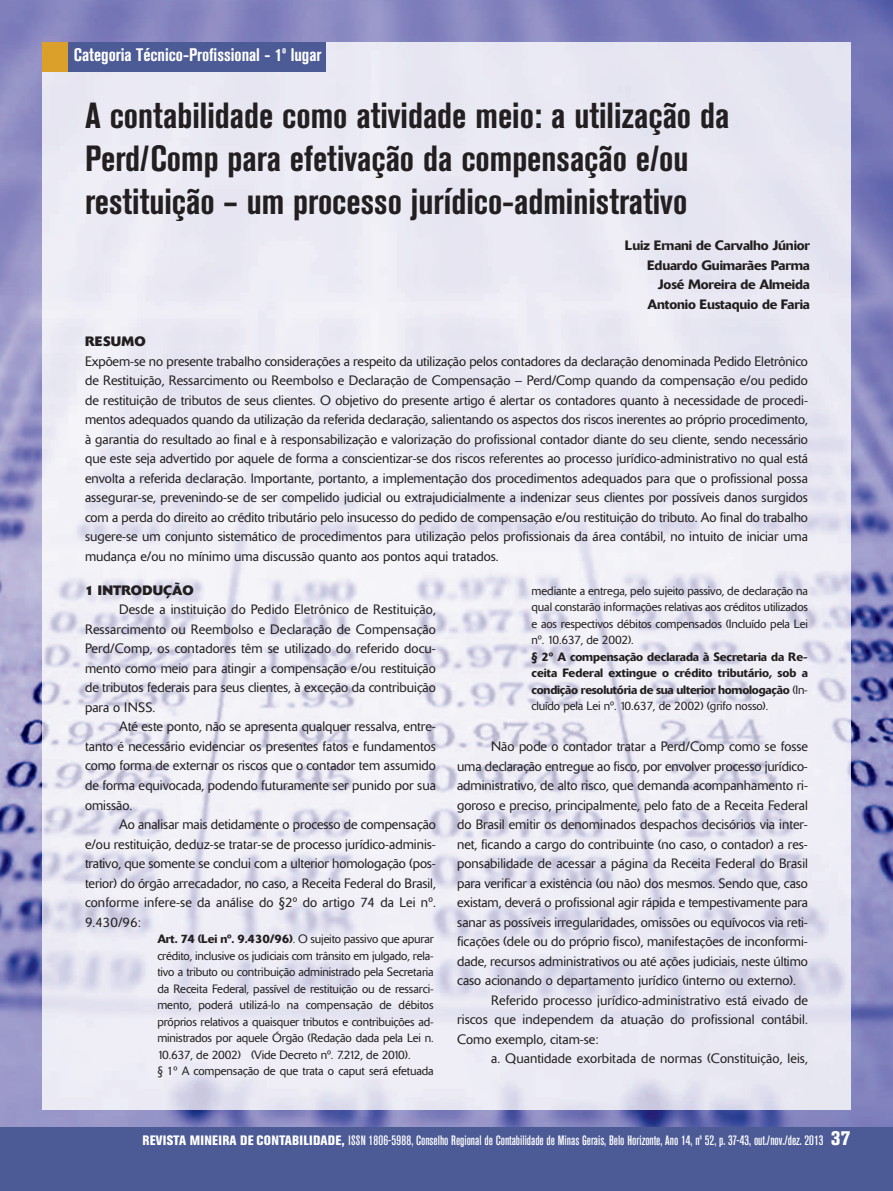
<style>
.page{position:relative;width:893px;height:1191px;background:#fff}
.page>*{position:absolute;margin:0;border:0;box-sizing:border-box;transform-origin:0 0}
.t1{font:700 condensed 36px/43.2px "Akzidenz Grotesk BE";color:#231f20}
.t2{font:700 condensed 18px "Akzidenz Grotesk BE";color:#fff}
.t3{font:300 13.5px/19.5px "Delta";color:#231f20;text-align:justify}
.t4{font:500 condensed 13.5px "Akzidenz Grotesk BE";color:#fff}
.t5{font:500 13.5px/19.5px "Delta";letter-spacing:-.01em;color:#231f20;text-align:right}
.t6{font:700 13.5px "Delta";letter-spacing:.01em;color:#231f20}
.t7{font:300 12px/16.5px "Delta";letter-spacing:-.01em;color:#231f20}
.t8{font:500 12px/16.5px "Delta";letter-spacing:-.02em;color:#231f20;text-align:justify}
.s1{font-weight:300}
.s2{font-weight:500}
.s3{font-weight:800}
.s4{font-weight:800;font-size:19.5px}
</style>
<div class="page">
<img style="left:0;top:0;width:893px;height:1127px">
<div style="left:0;top:1127px;width:893px;height:64px;background:#4c5a96"></div>
<img style="left:43px;top:43px;width:807px;height:1066px">
<div style="left:61px;top:43px;width:265px;height:29px;background:#4c5a96"></div>
<div style="left:43px;top:43px;width:25px;height:29px;background:#daa02a"></div>
<h2 class="t2" style="left:74px;top:49px;width:249px">Categoria Técnico-Profissional - 1º lugar</h2>
<h1 class="t1" style="left:85px;top:96px;width:646px">A contabilidade como atividade meio: a utilização da<br>Perd/Comp para efetivação da compensação e/ou restituição – um processo jurídico-administrativo</h1>
<p class="t5" style="left:625px;top:237px;width:187px">Luiz Ernani de Carvalho Júnior<br>Eduardo Guimarães Parma<br>José Moreira de Almeida<br>Antonio Eustaquio de Faria</p>
<p class="t6" style="left:85px;top:337px;width:62px">RESUMO</p>
<p class="t3" style="left:85px;top:353px;width:724px">Expõem-se no presente trabalho considerações a respeito da utilização pelos contadores da declaração denominada Pedido Eletrônico de Restituição, Ressarcimento ou Reembolso e Declaração de Compensação – Perd/Comp quando da compensação e/ou pedido de restituição de tributos de seus clientes. O objetivo do presente artigo é alertar os contadores quanto à necessidade de procedi&shy;mentos adequados quando da utilização da referida declaração, salientando os aspectos dos riscos inerentes ao próprio procedimento, à garantia do resultado ao final e à responsabilização e valorização do profissional contador diante do seu cliente, sendo necessário que este seja advertido por aquele de forma a conscientizar-se dos riscos referentes ao processo jurídico-administrativo no qual está envolta a referida declaração. Importante, portanto, a implementação dos procedimentos adequados para que o profissional possa assegurar-se, prevenindo-se de ser compelido judicial ou extrajudicialmente a indenizar seus clientes por possíveis danos surgidos com a perda do direito ao crédito tributário pelo insucesso do pedido de compensação e/ou restituição do tributo. Ao final do trabalho sugere-se um conjunto sistemático de procedimentos para utilização pelos profissionais da área contábil, no intuito de iniciar uma mudança e/ou no mínimo uma discussão quanto aos pontos aqui tratados.</p>
<p class="t6" style="left:85px;top:585px;width:110px">1 INTRODUÇÃO</p>
<p class="t3" style="left:85px;top:601px;width:352px;text-indent:34px">Desde a instituição do Pedido Eletrônico de Restituição, Ressarcimento ou Reembolso e Declaração de Compensação Perd/Comp, os contadores têm se utilizado do referido docu&shy;mento como meio para atingir a compensação e/ou restituição de tributos federais para seus clientes, à exceção da contribuição para o INSS.</p>
<p class="t3" style="left:85px;top:718px;width:352px;text-indent:34px">Até este ponto, não se apresenta qualquer ressalva, entre&shy;tanto é necessário evidenciar os presentes fatos e fundamentos como forma de externar os riscos que o contador tem assumido de forma equivocada, podendo futuramente ser punido por sua omissão.</p>
<p class="t3" style="left:85px;top:816px;width:352px;text-indent:34px">Ao analisar mais detidamente o processo de compensação e/ou restituição, deduz-se tratar-se de processo jurídico-adminis&shy;trativo, que somente se conclui com a ulterior homologação (pos&shy;terior) do órgão arrecadador, no caso, a Receita Federal do Brasil, conforme infere-se da análise do §2º do artigo 74 da Lei nº.<br>9.430/96:</p>
<p class="t7" style="left:531px;top:583px;width:278px;text-align:justify">mediante a entrega, pelo sujeito passivo, de declaração na qual constarão informações relativas aos créditos utilizados e aos respectivos débitos compensados (Incluído pela Lei nº. 10.637, de 2002).</p>
<p class="t8" style="left:531px;top:649px;width:278px">§ 2º A compensação declarada à Secretaria da Re&shy;ceita Federal extingue o crédito tributário, sob a condição resolutória de sua ulterior homologação <span class="s1">(In&shy;cluído pela Lei nº. 10.637, de 2002) (grifo nosso).</span></p>
<p class="t3" style="left:491px;top:738px;width:318px">Não pode o contador tratar a Perd/Comp como se fosse</p>
<p class="t3" style="left:457px;top:757px;width:352px">uma declaração entregue ao fisco, por envolver processo jurídico-</p>
<p class="t3" style="left:457px;top:777px;width:352px">administrativo, de alto risco, que demanda acompanhamento ri-</p>
<p class="t3" style="left:457px;top:796px;width:352px">goroso e preciso, principalmente, pelo fato de a Receita Federal</p>
<p class="t3" style="left:457px;top:816px;width:352px">do Brasil emitir os denominados despachos decisórios via inter-</p>
<p class="t3" style="left:457px;top:835px;width:352px">net, ficando a cargo do contribuinte (no caso, o contador) a res-</p>
<p class="t3" style="left:457px;top:855px;width:352px">ponsabilidade de acessar a página da Receita Federal do Brasil</p>
<p class="t3" style="left:457px;top:874px;width:352px">para verificar a existência (ou não) dos mesmos. Sendo que, caso</p>
<p class="t3" style="left:457px;top:894px;width:352px">existam, deverá o profissional agir rápida e tempestivamente para</p>
<p class="t3" style="left:457px;top:913px;width:352px">sanar as possíveis irregularidades, omissões ou equívocos via reti-</p>
<p class="t3" style="left:457px;top:933px;width:352px">ficações (dele ou do próprio fisco), manifestações de inconformi-</p>
<p class="t3" style="left:457px;top:952px;width:352px">dade, recursos administrativos ou até ações judiciais, neste último</p>
<p class="t3" style="left:457px;top:972px;width:340px">caso acionando o departamento jurídico (interno ou externo).</p>
<p class="t3" style="left:491px;top:991px;width:318px">Referido processo jurídico-administrativo está eivado de</p>
<p class="t3" style="left:457px;top:1011px;width:352px">riscos que independem da atuação do profissional contábil.</p>
<p class="t3" style="left:457px;top:1030px;width:143px">Como exemplo, citam-se:</p>
<p class="t3" style="left:491px;top:1050px;width:318px">a. Quantidade exorbitada de normas (Constituição, leis,</p>
<p class="t7" style="left:157px;top:932px;width:278px"><span class="s2">Art. 74 (Lei nº. 9.430/96)</span>. O sujeito passivo que apurar crédito, inclusive os judiciais com trânsito em julgado, rela&shy;tivo a tributo ou contribuição administrado pela Secretaria da Receita Federal, passível de restituição ou de ressarci&shy;mento, poderá utilizá-lo na compensação de débitos próprios relativos a quaisquer tributos e contribuições ad&shy;ministrados por aquele Órgão (Redação dada pela Lei n.<br>10.637, de 2002) (Vide Decreto nº. 7.212, de 2010).<br>§ 1º A compensação de que trata o caput será efetuada</p>
<p class="t4" style="left:142px;top:1135px;width:710px"><span class="s3">REVISTA MINEIRA DE CONTABILIDADE,</span> ISSN 1806-5988, Conselho Regional de Contabilidade de Minas Gerais, Belo Horizonte, Ano 14, nº 52, p. 37-43, out./nov./dez. 2013 <span class="s4">37</span></p>
</div>
